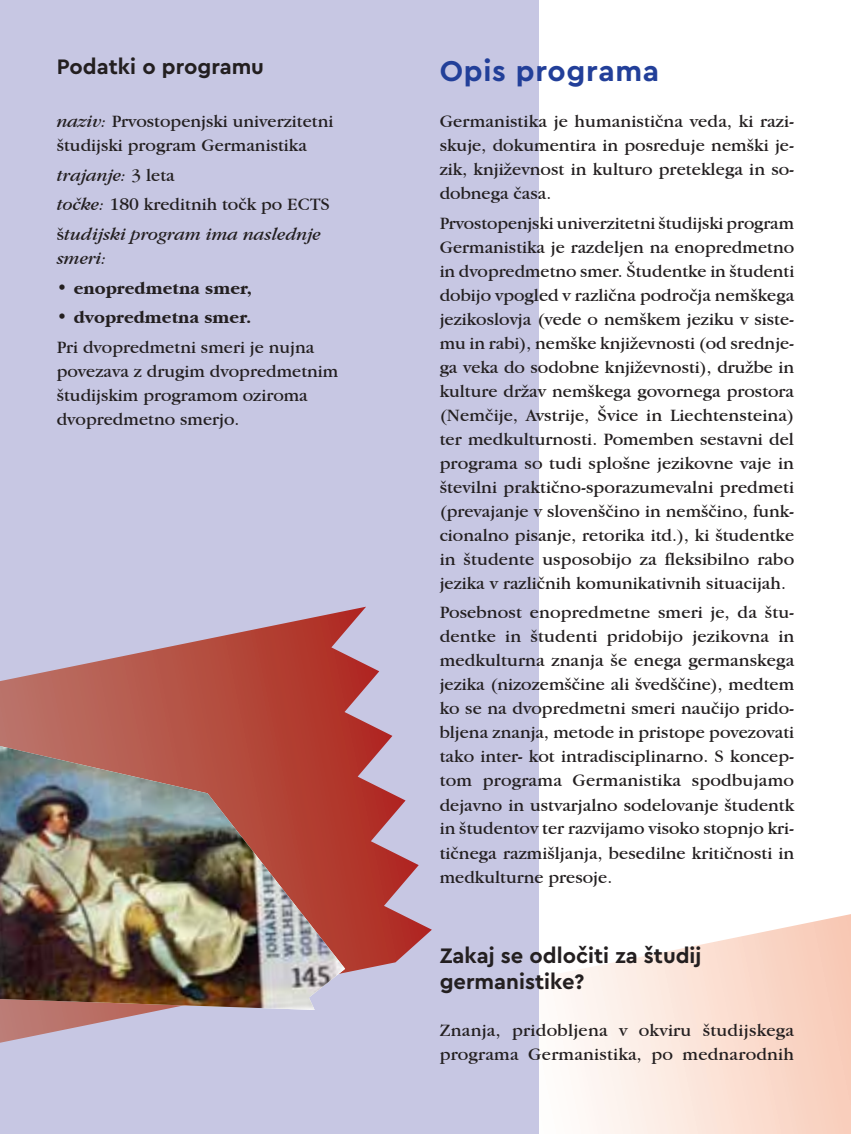
<style>
.page{position:relative;width:851px;height:1134px;background:#fff}
.page>*{position:absolute;margin:0;border:0;box-sizing:border-box;transform-origin:0 0}
.podnaslov{font:700 30px "Cera Pro";letter-spacing:.025em;color:#223f99}
.mednaslov{font:700 22px/26px "Cera Pro";color:#231f20}
.tekst{font:18px/24px "Garamond IT Cby BT";color:#231f20;text-align:justify}
.tekst_leva{font:18px/24px "Garamond IT Cby BT";color:#231f20}
.tekst_leva-2{font:italic 18px/24px "Garamond IT Cby BT";color:#231f20}
.t1{font:700 18px "Garamond IT Cby BT";color:#231f20}
.s1{font-style:italic}
.s2{font-style:normal}
.s3{font-weight:400}
</style>
<div class="page">
<svg style="left:561px;top:914px;width:289px;height:220px"></svg>
<div style="left:0;top:0;width:539px;height:1134px;background:#c7c7e3"></div>
<svg style="left:0;top:607px;width:432px;height:436px"></svg>
<img style="left:0;top:746px;width:345px;height:264px">
<svg style="left:850px;top:914px;width:1px;height:220px"></svg>
<p class="mednaslov" style="left:57px;top:53px;width:209px">Podatki o programu</p>
<p class="podnaslov" style="left:439px;top:51px;width:221px">Opis programa</p>
<p class="tekst" style="left:439px;top:109px;width:356px">Germanistika je humanistična veda, ki razi&shy;skuje, dokumentira in posreduje nemški je&shy;zik, književnost in kulturo preteklega in so&shy;dobnega časa.</p>
<p class="tekst" style="left:439px;top:211px;width:356px">Prvostopenjski univerzitetni študijski program Germanistika je razdeljen na enopredmetno in dvopredmetno smer. Študentke in študenti dobijo vpogled v različna področja nemškega jezikoslovja (vede o nemškem jeziku v siste&shy;mu in rabi), nemške književnosti (od srednje&shy;ga veka do sodobne književnosti), družbe in kulture držav nemškega govornega prostora (Nemčije, Avstrije, Švice in Liechtensteina) ter medkulturnosti. Pomemben sestavni del programa so tudi splošne jezikovne vaje in številni praktično-sporazumevalni predmeti (prevajanje v slovenščino in nemščino, funk&shy;cionalno pisanje, retorika itd.), ki študentke in študente usposobijo za fleksibilno rabo jezika v različnih komunikativnih situacijah.</p>
<p class="tekst" style="left:439px;top:600px;width:356px">Posebnost enopredmetne smeri je, da štu&shy;dentke in študenti pridobijo jezikovna in medkulturna znanja še enega germanskega jezika (nizozemščine ali švedščine), medtem ko se na dvopredmetni smeri naučijo prido&shy;bljena znanja, metode in pristope povezovati tako inter- kot intradisciplinarno. S koncep&shy;tom programa Germanistika spodbujamo dejavno in ustvarjalno sodelovanje študentk in študentov ter razvijamo visoko stopnjo kri&shy;tičnega razmišljanja, besedilne kritičnosti in medkulturne presoje.</p>
<p class="tekst_leva" style="left:57px;top:109px;width:278px"><span class="s1">naziv:</span> Prvostopenjski univerzitetni študijski program Germanistika</p>
<p class="tekst_leva-2" style="left:57px;top:163px;width:120px">trajanje: <span class="s2">3 leta</span></p>
<p class="tekst_leva" style="left:57px;top:192px;width:275px"><span class="s1">točke:</span> 180 kreditnih točk po ECTS</p>
<p class="tekst_leva-2" style="left:57px;top:222px;width:266px"><span class="s2">š</span>tudijski program ima naslednje smeri:</p>
<p class="t1" style="left:57px;top:278px;width:197px"><span class="s3">•</span> enopredmetna smer,</p>
<p class="t1" style="left:57px;top:308px;width:196px"><span class="s3">•</span> dvopredmetna smer.</p>
<p class="tekst_leva" style="left:57px;top:335px;width:283px">Pri dvopredmetni smeri je nujna povezava z drugim dvopredmetnim študijskim programom oziroma dvopredmetno smerjo.</p>
<p class="mednaslov" style="left:439px;top:941px;width:263px">Zakaj se odločiti za študij germanistike?</p>
<p class="tekst" style="left:439px;top:1017px;width:356px">Znanja, pridobljena v okviru študijskega programa Germanistika, po mednarodnih</p>
</div>
